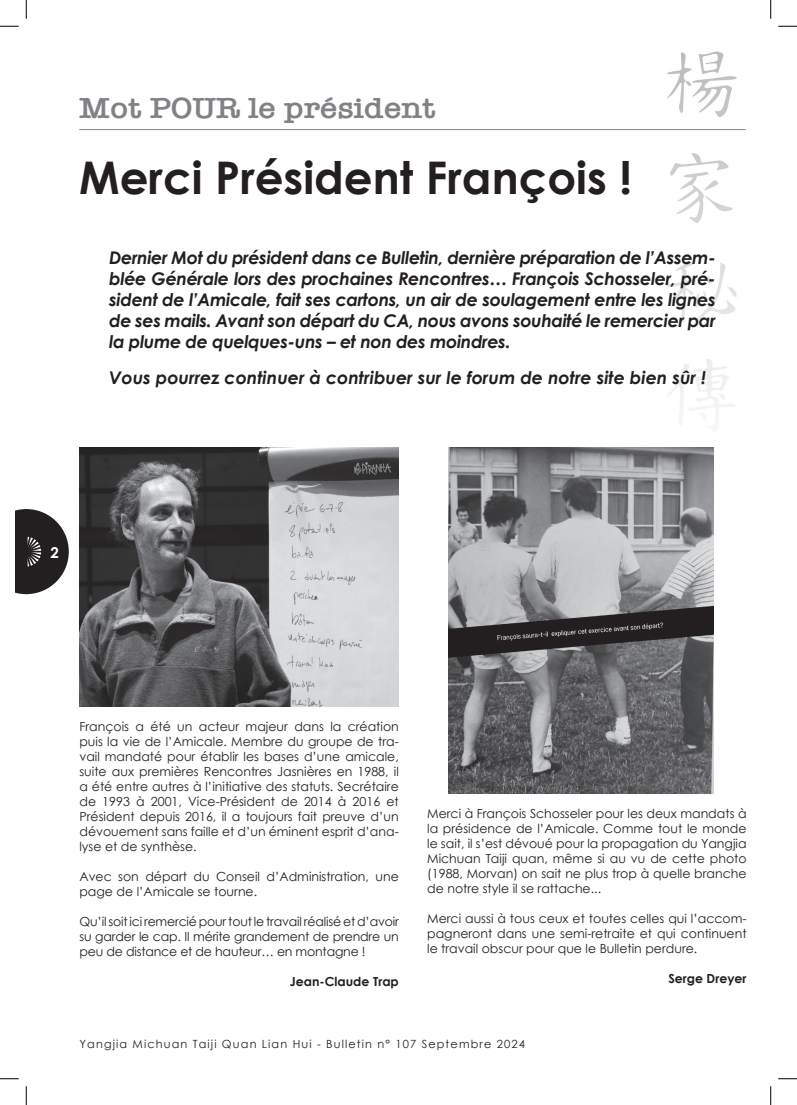
<style>
.page{position:relative;width:797px;height:1105px;background:#fff}
.page>*{position:absolute;margin:0;border:0;box-sizing:border-box;transform-origin:0 0}
.t1{font:700 45px "Century Gothic";color:#231f20}
.t2{font:600 30px "American Typewriter";color:#808285;scale:1.1 1}
.t3{font:italic 700 17.5px/21px "Century Gothic";color:#231f20;text-align:justify}
.t4{font:700 15px "Century Gothic";color:#fff}
.t5{font:12.5px/15px "Century Gothic";color:#231f20;text-align:justify}
.t6{font:700 12.5px "Century Gothic";color:#231f20}
.t7{font:11.25px "Century Gothic";letter-spacing:.1em;color:#231f20}
</style>
<div class="page">
<svg style="left:16px;top:509px;width:53px;height:85px"></svg>
<img style="left:667px;top:51px;width:70px;height:368px">
<hr style="left:79px;top:129px;width:666px;height:1px;background:#808285">
<img style="left:79px;top:447px;width:319px;height:260px">
<img style="left:448px;top:447px;width:266px;height:346px">
<svg style="left:0;top:25px;width:19px;height:2px"></svg>
<svg style="left:778px;top:25px;width:19px;height:2px"></svg>
<svg style="left:0;top:1078px;width:19px;height:1px"></svg>
<svg style="left:778px;top:1078px;width:19px;height:1px"></svg>
<svg style="left:25px;top:0;width:2px;height:19px"></svg>
<svg style="left:25px;top:1086px;width:2px;height:19px"></svg>
<svg style="left:770px;top:0;width:1px;height:19px"></svg>
<svg style="left:770px;top:1086px;width:1px;height:19px"></svg>
<h2 class="t2" style="left:79px;top:85px;width:325px">Mot POUR le président</h2>
<h1 class="t1" style="left:79px;top:150px;width:554px">Merci Président François !</h1>
<p class="t3" style="left:109px;top:246px;width:608px">Dernier Mot du président dans ce Bulletin, dernière préparation de l’Assem&shy;blée Générale lors des prochaines Rencontres… François Schosseler, pré&shy;sident de l’Amicale, fait ses cartons, un air de soulagement entre les lignes de ses mails. Avant son départ du CA, nous avons souhaité le remercier par la plume de quelques-uns – et non des moindres.</p>
<h3 class="t3" style="left:109px;top:366px;width:598px">Vous pourrez continuer à contribuer sur le forum de notre site bien sûr !</h3>
<p class="t4" style="left:50px;top:543px;width:10px">2</p>
<p class="t5" style="left:79px;top:719px;width:321px">François a été un acteur majeur dans la création puis la vie de l’Amicale. Membre du groupe de tra&shy;vail mandaté pour établir les bases d’une amicale, suite aux premières Rencontres Jasnières en 1988, il a été entre autres à l’initiative des statuts. Secrétaire de 1993 à 2001, Vice-Président de 2014 à 2016 et Président depuis 2016, il a toujours fait preuve d’un dévouement sans faille et d’un éminent esprit d’ana&shy;lyse et de synthèse.</p>
<p class="t5" style="left:79px;top:869px;width:321px">Avec son départ du Conseil d’Administration, une page de l’Amicale se tourne.</p>
<p class="t5" style="left:79px;top:914px;width:321px">Qu’il soit ici remercié pour tout le travail réalisé et d’avoir su garder le cap. Il mérite grandement de prendre un peu de distance et de hauteur… en montagne !</p>
<p class="t6" style="left:290px;top:974px;width:110px">Jean-Claude Trap</p>
<p class="t5" style="left:427px;top:806px;width:321px">Merci à François Schosseler pour les deux mandats à la présidence de l’Amicale. Comme tout le monde le sait, il s’est dévoué pour la propagation du Yangjia Michuan Taiji quan, même si au vu de cette photo (1988, Morvan) on sait ne plus trop à quelle branche de notre style il se rattache...</p>
<p class="t5" style="left:427px;top:911px;width:321px">Merci aussi à tous ceux et toutes celles qui l’accom&shy;pagneront dans une semi-retraite et qui continuent le travail obscur pour que le Bulletin perdure.</p>
<p class="t6" style="left:668px;top:971px;width:80px">Serge Dreyer</p>
<p class="t7" style="left:79px;top:1035px;width:447px">Yangjia Michuan Taiji Quan Lian Hui - Bulletin n° 107 Septembre 2024</p>
</div>
